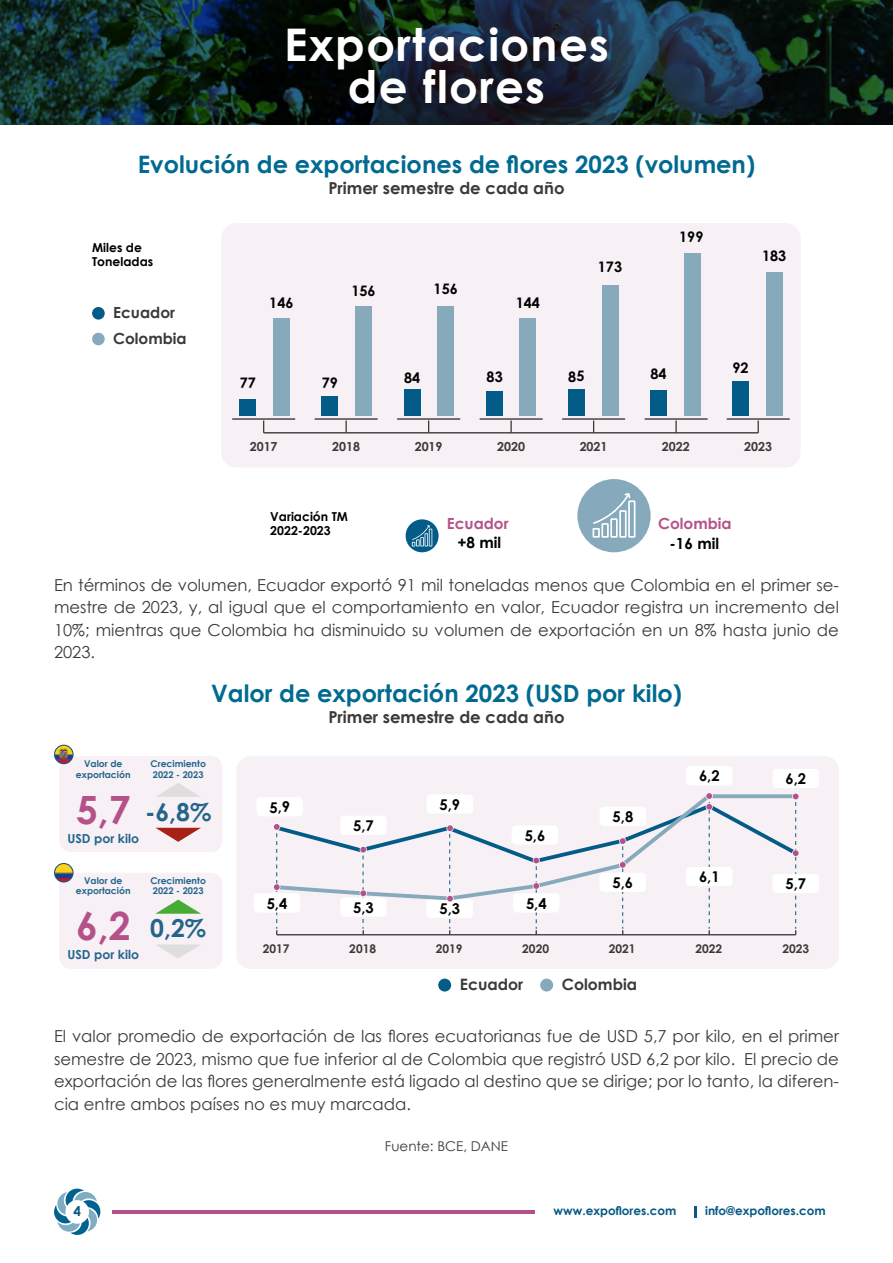
<style>
.page{position:relative;width:893px;height:1263px;background:#fff}
.page>*{position:absolute;margin:0;border:0;box-sizing:border-box;transform-origin:0 0}
.t1{font:700 45px/42px "Century Gothic";letter-spacing:.03em;color:#fff;text-align:center}
.t2{font:700 24.75px "Century Gothic";color:#23658b}
.t3{font:700 24px "Century Gothic";color:#006a90}
.t4{font:16.5px/22.5px "Century Gothic";color:#3d3936;text-align:justify}
.t5{font:700 16.5px "Century Gothic";color:#3d3936}
.t6{font:700 15.75px "Century Gothic";color:#3c3937}
.t7{font:700 15.3px/25.8px "Century Gothic";color:#3c3937}
.t8{font:700 15.3px "Century Gothic";color:#b6528b}
.t9{font:700 15.3px "Century Gothic";color:#000}
.t10{font:700 14.85px "Century Gothic";color:#010202}
.t11{font:700 14.4px "Century Gothic";letter-spacing:-.01em;color:#010202}
.t12{font:13.5px "Century Gothic";color:#3d3936}
.t13{font:700 13.5px "Century Gothic";color:#075983}
.t14{font:700 12.45px "Century Gothic";color:#3c3937}
.t15{font:700 12.45px "Century Gothic";color:#23658b}
.t16{font:700 12.3px/14.9px "Century Gothic";color:#000}
.t17{font:700 12px "Century Gothic";color:#075983}
.t18{font:700 12px "Century Gothic";color:#3c3937}
.t19{font:700 9.3px/10.6px "Century Gothic";color:#23658b;text-align:center}
.s1{font-size:39px;color:#b5518a}
</style>
<div class="page">
<svg style="left:694px;top:1206px;width:3px;height:11px"></svg>
<hr style="left:112px;top:1210px;width:423px;height:4px;background:#b5508a">
<svg style="left:54px;top:1188px;width:47px;height:47px"></svg>
<div style="left:65px;top:1200px;width:24px;height:24px;background:#fff;border-radius:50%"></div>
<svg style="left:0;top:0;width:893px;height:124px;background:#112428"></svg>
<div style="left:221px;top:223px;width:580px;height:244px;background:#f7f0f4;border-radius:15px"></div>
<svg style="left:263px;top:420px;width:1px;height:13px"></svg>
<svg style="left:345px;top:420px;width:2px;height:12px"></svg>
<svg style="left:428px;top:420px;width:1px;height:12px"></svg>
<svg style="left:593px;top:420px;width:1px;height:12px"></svg>
<svg style="left:510px;top:420px;width:2px;height:12px"></svg>
<svg style="left:675px;top:420px;width:2px;height:12px"></svg>
<hr style="left:264px;top:432px;width:494px;height:1px;background:#3c3937">
<div style="left:239px;top:399px;width:17px;height:17px;background:#025c87"></div>
<div style="left:273px;top:318px;width:17px;height:98px;background:#86a9bc"></div>
<div style="left:321px;top:396px;width:17px;height:20px;background:#025c87"></div>
<div style="left:355px;top:306px;width:17px;height:110px;background:#86a9bc"></div>
<div style="left:404px;top:389px;width:16px;height:27px;background:#025c87"></div>
<div style="left:437px;top:306px;width:17px;height:110px;background:#86a9bc"></div>
<div style="left:486px;top:391px;width:17px;height:25px;background:#025c87"></div>
<div style="left:519px;top:318px;width:17px;height:98px;background:#86a9bc"></div>
<div style="left:568px;top:389px;width:17px;height:27px;background:#025c87"></div>
<div style="left:602px;top:285px;width:16px;height:131px;background:#86a9bc"></div>
<div style="left:650px;top:390px;width:17px;height:26px;background:#025c87"></div>
<div style="left:684px;top:253px;width:16px;height:163px;background:#86a9bc"></div>
<hr style="left:232px;top:418px;width:63px;height:2px;background:#3c3937">
<hr style="left:315px;top:418px;width:63px;height:2px;background:#3c3937">
<hr style="left:397px;top:418px;width:63px;height:2px;background:#3c3937">
<hr style="left:480px;top:418px;width:63px;height:2px;background:#3c3937">
<hr style="left:562px;top:418px;width:63px;height:2px;background:#3c3937">
<hr style="left:645px;top:418px;width:63px;height:2px;background:#3c3937">
<svg style="left:758px;top:420px;width:1px;height:13px"></svg>
<div style="left:732px;top:381px;width:17px;height:35px;background:#025c87"></div>
<div style="left:766px;top:272px;width:17px;height:144px;background:#86a9bc"></div>
<hr style="left:727px;top:418px;width:63px;height:2px;background:#3c3937">
<div style="left:92px;top:307px;width:13px;height:13px;background:#025c87;border-radius:50%"></div>
<div style="left:92px;top:333px;width:13px;height:12px;background:#86a9bc;border-radius:50%"></div>
<svg style="left:406px;top:519px;width:33px;height:33px"></svg>
<svg style="left:412px;top:525px;width:20px;height:21px"></svg>
<div style="left:577px;top:479px;width:74px;height:73px;background:#86a9bc;border-radius:50%"></div>
<svg style="left:592px;top:493px;width:43px;height:45px"></svg>
<div style="left:236px;top:756px;width:603px;height:213px;background:#f7f0f4;border-radius:14px"></div>
<div style="left:438px;top:979px;width:13px;height:12px;background:#025c87;border-radius:50%"></div>
<div style="left:540px;top:979px;width:13px;height:12px;background:#86a9bc;border-radius:50%"></div>
<div style="left:59px;top:756px;width:164px;height:96px;background:#f7f0f4;border-radius:12px"></div>
<svg style="left:156px;top:828px;width:45px;height:14px"></svg>
<svg style="left:156px;top:783px;width:44px;height:14px"></svg>
<svg style="left:54px;top:745px;width:20px;height:19px"></svg>
<img style="left:55px;top:746px;width:17px;height:17px;border-radius:9px">
<div style="left:59px;top:873px;width:164px;height:96px;background:#f7f0f4;border-radius:12px"></div>
<svg style="left:156px;top:944px;width:44px;height:15px"></svg>
<svg style="left:155px;top:900px;width:46px;height:14px"></svg>
<svg style="left:54px;top:863px;width:20px;height:19px"></svg>
<img style="left:55px;top:864px;width:17px;height:17px;border-radius:9px">
<div style="left:686px;top:766px;width:46px;height:19px;background:#fff;border-radius:4px"></div>
<div style="left:772px;top:769px;width:47px;height:19px;background:#fff;border-radius:4px"></div>
<div style="left:256px;top:797px;width:47px;height:19px;background:#fff;border-radius:4px"></div>
<div style="left:254px;top:893px;width:46px;height:19px;background:#fff;border-radius:4px"></div>
<div style="left:772px;top:874px;width:47px;height:19px;background:#fff;border-radius:4px"></div>
<div style="left:706px;top:792px;width:7px;height:8px;background:#faf7f9;border-radius:50%"></div>
<svg style="left:274px;top:793px;width:525px;height:142px"></svg>
<h1 class="t1" style="left:284px;top:22px;width:326px">Exportaciones de flores</h1>
<h3 class="t3" style="left:138px;top:146px;width:619px">Evolución de exportaciones de flores 2023 (volumen)</h3>
<p class="t16" style="left:92px;top:239px;width:63px">Miles de<br>Toneladas</p>
<p class="t7" style="left:113px;top:299px;width:75px">Ecuador<br>Colombia</p>
<p class="t11" style="left:269px;top:292px;width:26px">146</p>
<p class="t11" style="left:240px;top:371px;width:18px">77</p>
<p class="t5" style="left:328px;top:176px;width:238px">Primer semestre de cada año</p>
<p class="t11" style="left:351px;top:280px;width:26px">156</p>
<p class="t11" style="left:434px;top:278px;width:26px">156</p>
<p class="t11" style="left:516px;top:292px;width:26px">144</p>
<p class="t11" style="left:598px;top:256px;width:26px">173</p>
<p class="t11" style="left:679px;top:226px;width:26px">199</p>
<p class="t11" style="left:322px;top:371px;width:18px">79</p>
<p class="t11" style="left:404px;top:367px;width:18px">84</p>
<p class="t11" style="left:487px;top:366px;width:18px">83</p>
<p class="t11" style="left:568px;top:365px;width:18px">85</p>
<p class="t11" style="left:650px;top:363px;width:18px">84</p>
<p class="t11" style="left:762px;top:244px;width:26px">183</p>
<p class="t11" style="left:732px;top:357px;width:18px">92</p>
<p class="t14" style="left:250px;top:437px;width:29px">2017</p>
<p class="t14" style="left:332px;top:437px;width:29px">2018</p>
<p class="t14" style="left:415px;top:437px;width:29px">2019</p>
<p class="t14" style="left:497px;top:437px;width:29px">2020</p>
<p class="t14" style="left:580px;top:437px;width:29px">2021</p>
<p class="t14" style="left:662px;top:437px;width:29px">2022</p>
<p class="t14" style="left:744px;top:437px;width:29px">2023</p>
<p class="t16" style="left:270px;top:508px;width:79px">Variación TM<br>2022-2023</p>
<p class="t8" style="left:447px;top:512px;width:63px">Ecuador</p>
<p class="t9" style="left:457px;top:530px;width:45px">+8 mil</p>
<p class="t8" style="left:658px;top:512px;width:75px">Colombia</p>
<p class="t9" style="left:669px;top:532px;width:51px">-16 mil</p>
<p class="t4" style="left:54px;top:573px;width:786px">En términos de volumen, Ecuador exportó 91 mil toneladas menos que Colombia en el primer se&shy;mestre de 2023, y, al igual que el comportamiento en valor, Ecuador registra un incremento del 10%; mientras que Colombia ha disminuido su volumen de exportación en un 8% hasta junio de 2023.</p>
<h3 class="t3" style="left:211px;top:675px;width:472px">Valor de exportación 2023 (USD por kilo)</h3>
<p class="t19" style="left:76px;top:758px;width:56px">Valor de exportación</p>
<p class="t19" style="left:151px;top:758px;width:57px;text-align:left">Crecimiento<br>2022 - 2023</p>
<h2 class="t2" style="left:76px;top:793px;width:137px"><span class="s1">5,7</span> -6,8%</h2>
<p class="t15" style="left:68px;top:829px;width:73px">USD por kilo</p>
<p class="t19" style="left:76px;top:875px;width:56px">Valor de exportación</p>
<p class="t19" style="left:151px;top:875px;width:57px;text-align:left">Crecimiento<br>2022 - 2023</p>
<h2 class="t2" style="left:76px;top:910px;width:132px"><span class="s1">6,2</span> 0,2%</h2>
<p class="t15" style="left:68px;top:945px;width:73px">USD por kilo</p>
<p class="t10" style="left:269px;top:796px;width:22px">5,9</p>
<p class="t5" style="left:328px;top:705px;width:238px">Primer semestre de cada año</p>
<p class="t10" style="left:353px;top:814px;width:22px">5,7</p>
<p class="t10" style="left:439px;top:793px;width:22px">5,9</p>
<p class="t10" style="left:525px;top:824px;width:22px">5,6</p>
<p class="t10" style="left:267px;top:892px;width:22px">5,4</p>
<p class="t10" style="left:353px;top:896px;width:22px">5,3</p>
<p class="t10" style="left:439px;top:897px;width:22px">5,3</p>
<p class="t10" style="left:526px;top:892px;width:22px">5,4</p>
<p class="t10" style="left:613px;top:805px;width:22px">5,8</p>
<p class="t10" style="left:699px;top:765px;width:22px">6,2</p>
<p class="t10" style="left:785px;top:767px;width:22px">6,2</p>
<p class="t10" style="left:612px;top:871px;width:22px">5,6</p>
<p class="t10" style="left:699px;top:866px;width:22px">6,1</p>
<p class="t10" style="left:785px;top:872px;width:22px">5,7</p>
<p class="t18" style="left:263px;top:939px;width:28px">2017</p>
<p class="t18" style="left:349px;top:939px;width:28px">2018</p>
<p class="t18" style="left:436px;top:939px;width:28px">2019</p>
<p class="t18" style="left:522px;top:939px;width:28px">2020</p>
<p class="t18" style="left:609px;top:939px;width:28px">2021</p>
<p class="t18" style="left:695px;top:939px;width:28px">2022</p>
<p class="t18" style="left:782px;top:939px;width:28px">2023</p>
<p class="t6" style="left:460px;top:972px;width:65px">Ecuador</p>
<p class="t6" style="left:562px;top:972px;width:77px">Colombia</p>
<p class="t4" style="left:54px;top:1025px;width:786px">El valor promedio de exportación de las flores ecuatorianas fue de USD 5,7 por kilo, en el primer semestre de 2023, mismo que fue inferior al de Colombia que registró USD 6,2 por kilo. El precio de exportación de las flores generalmente está ligado al destino que se dirige; por lo tanto, la diferen&shy;cia entre ambos países no es muy marcada.</p>
<p class="t12" style="left:385px;top:1137px;width:125px">Fuente: BCE, DANE</p>
<p class="t13" style="left:73px;top:1201px;width:9px">4</p>
<p class="t17" style="left:553px;top:1201px;width:124px">www.expoflores.com</p>
<p class="t17" style="left:705px;top:1201px;width:122px">info@expoflores.com</p>
</div>
